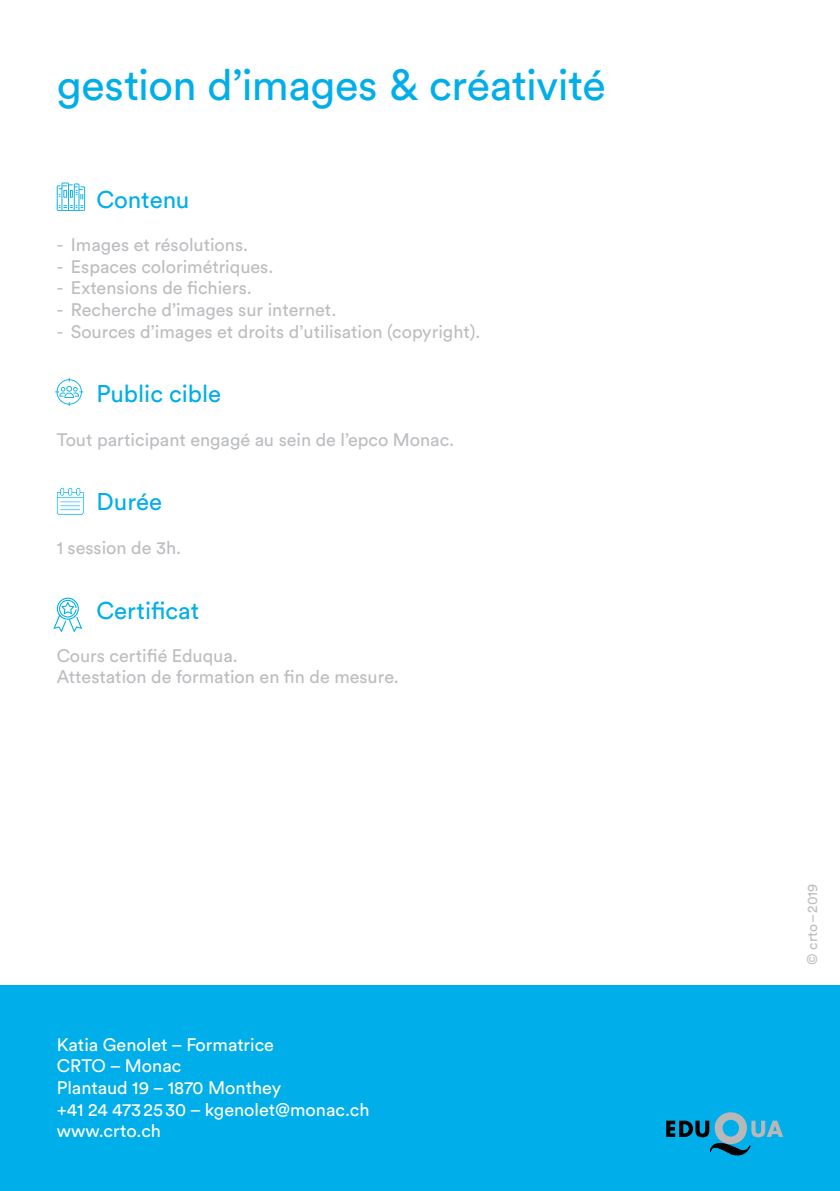
<style>
.page{position:relative;width:840px;height:1191px;background:#fff}
.page>*{position:absolute;margin:0;border:0;box-sizing:border-box;transform-origin:0 0}
.t1{font:43px "Circular Std";letter-spacing:-.01em;color:#00aee9}
.t2{font:24px "Circular Std";color:#00aee9}
.t3{font:18px/21.6px "Circular Std";color:#bbbdc0}
.t4{font:18px/21.6px "Circular Std";color:#fff}
.t5{font:14px "Circular Std";color:#bbbdc0}
</style>
<div class="page">
<div style="left:0;top:985px;width:839px;height:206px;background:#00aee9"></div>
<svg style="left:666px;top:1112px;width:116px;height:43px"></svg>
<svg style="left:57px;top:182px;width:28px;height:29px"></svg>
<svg style="left:55px;top:378px;width:28px;height:28px"></svg>
<svg style="left:56px;top:487px;width:29px;height:29px"></svg>
<div style="left:59px;top:501px;width:22px;height:2px;background:#00aee9;border:1px solid #fff"></div>
<div style="left:59px;top:505px;width:22px;height:2px;background:#00aee9;border:1px solid #fff"></div>
<div style="left:59px;top:509px;width:22px;height:2px;background:#00aee9;border:1px solid #fff"></div>
<svg style="left:54px;top:597px;width:28px;height:35px"></svg>
<h1 class="t1" style="left:57px;top:59px;width:550px">gestion d’images &amp; créativité</h1>
<h2 class="t2" style="left:96px;top:185px;width:94px">Contenu</h2>
<p class="t3" style="left:57px;top:234px;width:193px">- Images et résolutions.</p>
<p class="t3" style="left:57px;top:255px;width:218px">- Espaces colorimétriques.</p>
<p class="t3" style="left:57px;top:277px;width:196px">- Extensions de fichiers.</p>
<p class="t3" style="left:57px;top:299px;width:281px">- Recherche d’images sur internet.</p>
<p class="t3" style="left:57px;top:320px;width:425px">- Sources d’images et droits d’utilisation (copyright).</p>
<h2 class="t2" style="left:96px;top:379px;width:126px">Public cible</h2>
<p class="t3" style="left:57px;top:428px;width:399px">Tout participant engagé au sein de l’epco Monac.</p>
<h2 class="t2" style="left:96px;top:487px;width:67px">Durée</h2>
<p class="t3" style="left:57px;top:536px;width:126px">1 session de 3h.</p>
<h2 class="t2" style="left:96px;top:595px;width:104px">Certificat</h2>
<p class="t3" style="left:57px;top:644px;width:343px">Cours certifié Eduqua.<br>Attestation de formation en fin de mesure.</p>
<p class="t4" style="left:57px;top:1033px;width:314px">Katia Genolet – Formatrice<br>CRTO – Monac<br>Plantaud 19 – 1870 Monthey<br>+41 24 4732530 – kgenolet@monac.ch www.crto.ch</p>
<p class="t5" style="left:803px;top:964px;width:82px;rotate:-90deg">© crto–2019</p>
</div>
